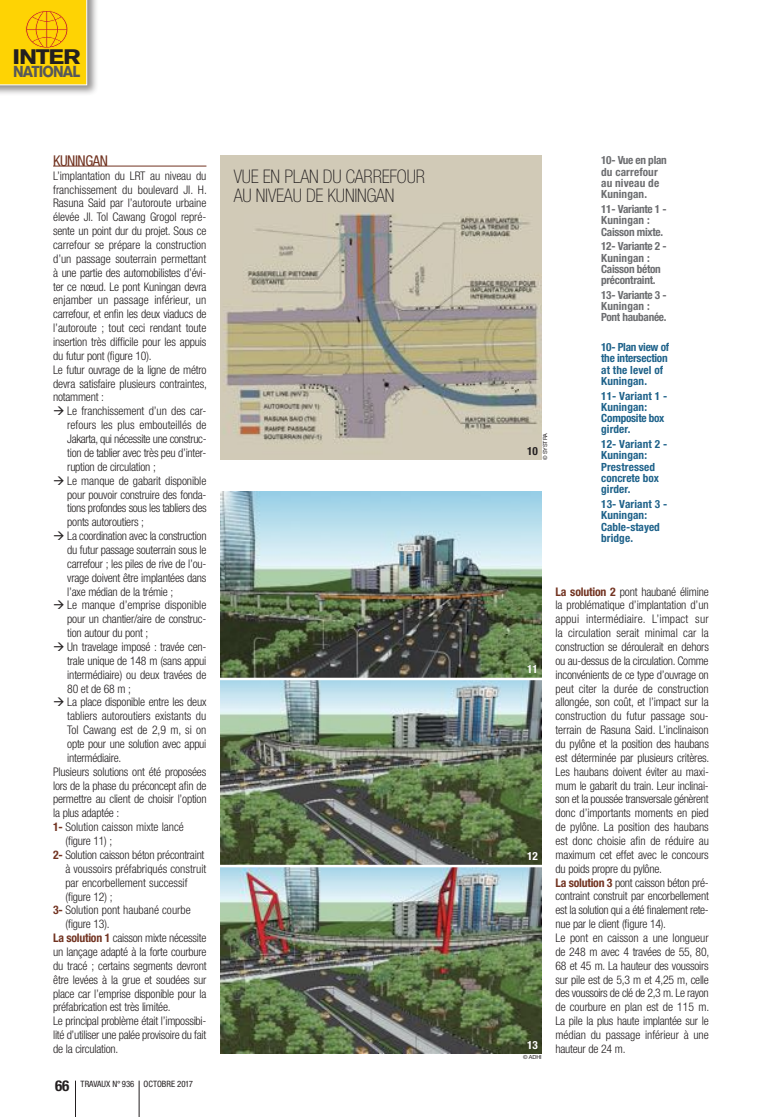
<style>
.page{position:relative;width:762px;height:1117px;background:#fff}
.page>*{position:absolute;margin:0;border:0;box-sizing:border-box;transform-origin:0 0}
.t1{font:900 20.62px "Akzidenz Grotesk";letter-spacing:-.05em;color:#231f20;scale:1.18 1}
.t2{font:100 condensed 18.75px/18.8px "Helvetica Neue";letter-spacing:-.01em;color:#231f20}
.t3{font:900 15.62px "Akzidenz Grotesk";letter-spacing:-.06em;color:#57585a;scale:.92 1}
.t4{font:700 condensed 15px "Helvetica Neue";color:#231f20}
.t5{font:condensed 14.88px "Helvetica Neue";letter-spacing:-.03em;color:#723321}
.t6{font:300 condensed 11.88px/13.9px "Helvetica Neue";letter-spacing:-.015em;color:#231f20;text-align:justify}
.t7{font:700 condensed 11.25px/11.2px "Helvetica Neue";letter-spacing:.01em;color:#1e628a}
.t8{font:700 condensed 11.25px/11.2px "Helvetica Neue";letter-spacing:-.025em;color:#6c6d70}
.t9{font:700 condensed 11.25px/11.2px "Helvetica Neue";letter-spacing:-.02em;color:#1e628a}
.t10{font:700 condensed 11.25px/11.2px "Helvetica Neue";letter-spacing:.01em;color:#6c6d70}
.t11{font:700 condensed 11.25px "Helvetica Neue";color:#fff}
.t12{font:700 condensed 11.25px "Helvetica Neue";color:#231f20}
.t13{font:condensed 8.75px "Helvetica Neue";color:#231f20}
.t14{font:5.62px "Helvetica Neue";letter-spacing:-.02em;color:#231f20}
.s1{font-weight:700;color:#723321}
</style>
<div class="page">
<hr style="left:139px;top:1080px;width:1px;height:36px;background:#231f20">
<hr style="left:75px;top:1080px;width:1px;height:36px;background:#231f20">
<div style="left:0;top:0;width:99px;height:97px;background:#231f20;opacity:.5"></div>
<svg style="left:0;top:0;width:87px;height:85px;background:#fccd09"></svg>
<hr style="left:53px;top:166px;width:153px;height:1px;background:#723321">
<img style="left:221px;top:492px;width:320px;height:185px">
<img style="left:221px;top:680px;width:320px;height:184px">
<img style="left:221px;top:867px;width:320px;height:185px">
<img style="left:221px;top:155px;width:320px;height:305px">
<h1 class="t1" style="left:13px;top:45px;width:59px">INTER</h1>
<h3 class="t3" style="left:13px;top:62px;width:75px">NATIONAL</h3>
<p class="t5" style="left:53px;top:152px;width:56px">KUNINGAN</p>
<p class="t6" style="left:53px;top:168px;width:155px;text-align:left">L’implantation du LRT au niveau du franchissement du boulevard JI. H .<br>Rasuna Said par l’autoroute urbaine élevée JI. Tol Cawang Grogol repré&shy;sente un point dur du projet. Sous ce carrefour se prépare la construction d’un passage souterrain permettant à une partie des automobilistes d’évi&shy;ter ce nœud. Le pont Kuningan devra enjamber un passage inférieur, un carrefour, et enfin les deux viaducs de l’autoroute ; tout ceci rendant toute insertion très difficile pour les appuis du futur pont (figure 10).<br>Le futur ouvrage de la ligne de métro devra satisfaire plusieurs contraintes, notamment :</p>
<p class="t6" style="left:67px;top:404px;width:141px;text-indent:-14px">→ Le franchissement d’un des car&shy;refours les plus embouteillés de Jakarta, qui nécessite une construc&shy;tion de tablier avec très peu d’inter&shy;ruption de circulation ;</p>
<p class="t6" style="left:67px;top:473px;width:141px;text-indent:-14px">→ Le manque de gabarit disponible pour pouvoir construire des fonda&shy;tions profondes sous les tabliers des ponts autoroutiers ;</p>
<p class="t6" style="left:67px;top:529px;width:141px;text-indent:-14px">→ La coordination avec la construction du futur passage souterrain sous le carrefour ; les piles de rive de l’ou&shy;vrage doivent être implantées dans l’axe médian de la trémie ;</p>
<p class="t6" style="left:67px;top:598px;width:141px;text-indent:-14px">→ Le manque d’emprise disponible pour un chantier/aire de construc&shy;tion autour du pont ;</p>
<p class="t6" style="left:67px;top:639px;width:141px;text-indent:-14px">→ Un travelage imposé : travée cen&shy;trale unique de 148 m (sans appui intermédiaire) ou deux travées de 80 et de 68 m ;</p>
<p class="t6" style="left:53px;top:695px;width:155px">→ La place disponible entre les deux</p>
<p class="t6" style="left:67px;top:709px;width:141px">tabliers autoroutiers existants du</p>
<p class="t6" style="left:67px;top:722px;width:141px">Tol Cawang est de 2,9 m, si on</p>
<p class="t6" style="left:67px;top:736px;width:141px">opte pour une solution avec appui</p>
<p class="t6" style="left:67px;top:750px;width:56px">intermédiaire.</p>
<p class="t6" style="left:53px;top:764px;width:155px">Plusieurs solutions ont été proposées</p>
<p class="t6" style="left:53px;top:778px;width:155px">lors de la phase du préconcept afin de</p>
<p class="t6" style="left:53px;top:792px;width:155px">permettre au client de choisir l’option</p>
<p class="t6" style="left:53px;top:805px;width:68px">la plus adaptée :</p>
<p class="t6" style="left:53px;top:819px;width:132px"><span class="s1">1-</span> Solution caisson mixte lancé</p>
<p class="t6" style="left:65px;top:833px;width:48px">(figure 11) ;</p>
<p class="t6" style="left:53px;top:847px;width:153px"><span class="s1">2-</span> Solution caisson béton précontraint</p>
<p class="t6" style="left:65px;top:861px;width:142px">à voussoirs préfabriqués construit</p>
<p class="t6" style="left:65px;top:875px;width:124px">par encorbellement successif</p>
<p class="t6" style="left:65px;top:889px;width:49px">(figure 12) ;</p>
<p class="t6" style="left:53px;top:902px;width:139px"><span class="s1">3-</span> Solution pont haubané courbe</p>
<p class="t6" style="left:65px;top:916px;width:46px">(figure 13).</p>
<p class="t6" style="left:53px;top:930px;width:155px"><span class="s1">La solution 1</span> caisson mixte nécessite</p>
<p class="t6" style="left:53px;top:944px;width:155px">un lançage adapté à la forte courbure</p>
<p class="t6" style="left:53px;top:958px;width:155px">du tracé ; certains segments devront</p>
<p class="t6" style="left:53px;top:972px;width:155px">être levées à la grue et soudées sur</p>
<p class="t6" style="left:53px;top:986px;width:155px">place car l’emprise disponible pour la</p>
<p class="t6" style="left:53px;top:999px;width:119px">préfabrication est très limitée.</p>
<p class="t6" style="left:53px;top:1013px;width:155px">Le principal problème était l’impossibi-</p>
<p class="t6" style="left:53px;top:1027px;width:155px">lité d’utiliser une palée provisoire du fait</p>
<p class="t6" style="left:53px;top:1041px;width:67px">de la circulation.</p>
<p class="t4" style="left:55px;top:1075px;width:16px">66</p>
<p class="t13" style="left:81px;top:1078px;width:114px">TRAVAUX N° 936 OCTOBRE 2017</p>
<h2 class="t2" style="left:234px;top:167px;width:183px">VU E EN PLAN DU CARREFOUR<br>AU NIVEAU DE KUNINGAN</h2>
<p class="t14" style="left:542px;top:460px;width:28px;rotate:-90deg">© SYSTRA</p>
<p class="t12" style="left:527px;top:444px;width:12px">10</p>
<p class="t10" style="left:601px;top:155px;width:67px">10- Vue en plan du carrefour au niveau de<br>Kuningan.</p>
<p class="t8" style="left:601px;top:203px;width:67px">11- Variante 1 -<br>Kuningan :<br>Caisson mixte.</p>
<p class="t8" style="left:601px;top:240px;width:67px">12- Variante 2 -<br>Kuningan :<br>Caisson béton précontraint.</p>
<p class="t8" style="left:601px;top:289px;width:67px">13- Variante 3 -<br>Kuningan :<br>Pont haubanée.</p>
<p class="t9" style="left:601px;top:341px;width:69px">10- Plan view of the intersection at the level of<br>Kuningan.</p>
<p class="t7" style="left:601px;top:390px;width:68px">11- Variant 1 -<br>Kuningan:<br>Composite box girder.</p>
<p class="t7" style="left:601px;top:438px;width:68px">12- Variant 2 -<br>Kuningan:<br>Prestressed concrete box girder.</p>
<p class="t7" style="left:601px;top:498px;width:68px">13- Variant 3 -<br>Kuningan:<br>Cable-stayed bridge.</p>
<p class="t11" style="left:527px;top:662px;width:12px">11</p>
<p class="t11" style="left:527px;top:849px;width:12px">12</p>
<p class="t11" style="left:527px;top:1037px;width:12px">13</p>
<p class="t14" style="left:523px;top:1053px;width:20px">© ADH I</p>
<p class="t6" style="left:555px;top:584px;width:155px;text-align:left"><span class="s1">La solution 2</span> pont haubané élimine la problématique d’implantation d’un appui intermédiaire. L’impact sur la circulation serait minimal car la construction se déroulerait en dehors ou au-dessus de la circulation. Comme inconvénients de ce type d’ouvrage on peut citer la durée de construction allongée, son coût, et l’impact sur la construction du futur passage sou&shy;terrain de Rasuna Said. L’inclinaison du pylône et la position des haubans est déterminée par plusieurs critères.<br>Les haubans doivent éviter au maxi&shy;mum le gabarit du train. Leur inclinai&shy;son et la poussée transversale génèrent donc d’importants moments en pied de pylône. La position des haubans est donc choisie afin de réduire au maximum cet effet avec le concours du poids propre du pylône.<br><span class="s1">La solution 3</span> pont caisson béton pré&shy;contraint construit par encorbellement est la solution qui a été finalement rete&shy;nue par le client (figure 14).<br>Le pont en caisson a une longueur de 248 m avec 4 travées de 55, 80, 68 et 45 m. La hauteur des voussoirs sur pile est de 5,3 m et 4,25 m, celle des voussoirs de clé de 2,3 m. Le rayon de courbure en plan est de 115 m.<br>La pile la plus haute implantée sur le médian du passage inférieur à une hauteur de 24 m.</p>
</div>
